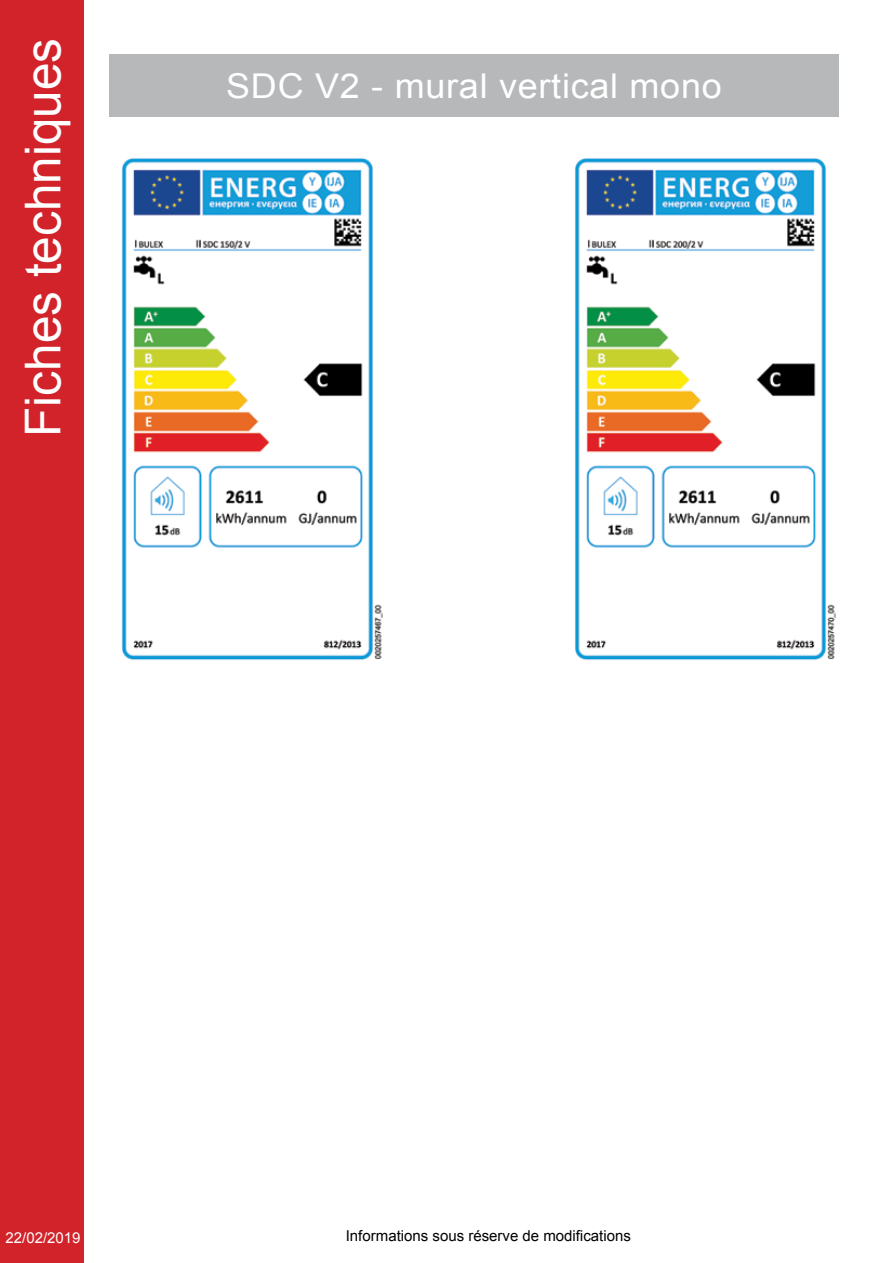
<style>
.page{position:relative;width:893px;height:1263px;background:#fff}
.page>*{position:absolute;margin:0;border:0;box-sizing:border-box;transform-origin:0 0}
.t1{font:49.5px "Arial";color:#fff}
.t2{font:34.2px "Arial";letter-spacing:.02em;color:#fff;scale:1.05 1}
.t3{font:15px "Arial";color:#000}
.t4{font:15px "Arial";color:#fff}
</style>
<div class="page">
<div style="left:109px;top:54px;width:730px;height:63px;background:#b6b8ba"></div>
<img style="left:122px;top:158px;width:261px;height:502px">
<img style="left:575px;top:158px;width:261px;height:502px">
<div style="left:0;top:0;width:84px;height:1263px;background:#d2232a"></div>
<h1 class="t1" style="left:11px;top:437px;width:400px;rotate:-90deg">Fiches techniques</h1>
<h2 class="t2" style="left:226px;top:63px;width:473px">SDC V2 - mural vertical mono</h2>
<p class="t4" style="left:6px;top:1228px;width:77px">22/02/2019</p>
<p class="t3" style="left:346px;top:1226px;width:287px">Informations sous réserve de modifications</p>
</div>
